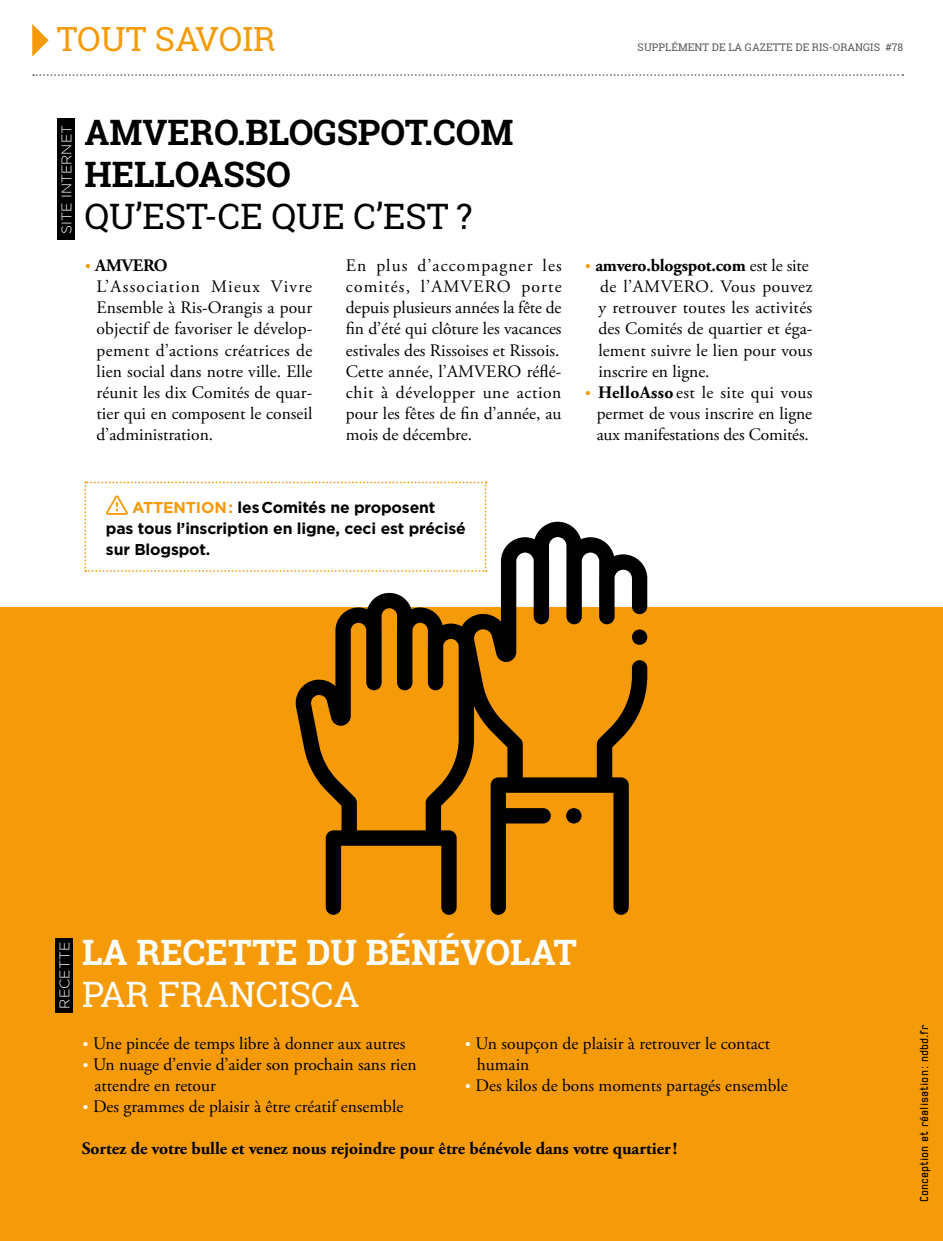
<style>
.page{position:relative;width:943px;height:1241px;background:#fff}
.page>*{position:absolute;margin:0;border:0;box-sizing:border-box;transform-origin:0 0}
.titre-G{font:700 35px/42px "Roboto Slab";color:#000}
.titre-G-2{font:700 35px "Roboto Slab";color:#fff}
.titre-G-3{font:35px "Roboto Slab";color:#fff}
.t1{font:33.25px "Roboto Slab";color:#f59b0a}
.Paragraph_Style_1{font:17.5px/21px "Adobe Garamond Pro";color:#000;text-align:justify}
.texte_lettrine{font:17.5px "Adobe Garamond Pro";color:#000}
.texte_lettrine-2{font:700 17.5px "Adobe Garamond Pro";color:#000}
.Paragraph_Style_1-2{font:700 17.5px "Adobe Garamond Pro";letter-spacing:-.01em;color:#000}
.Paragraph_Style_1-3{font:17.5px "Adobe Garamond Pro";letter-spacing:.02em;color:#000}
.titre-G-4{font:700 15.75px/21px "Gotham";letter-spacing:-.01em;color:#000}
.t2{font:300 14px "Gotham";color:#fff}
.t3{font:12.25px "Robust ICG";color:#000}
.t4{font:10.5px "Roboto Slab";color:#575756}
.s1{font-weight:400}
.s2{font-family:"Gotham";font-size:14px;color:#f59b0a}
.s3{font-family:"Gotham";font-weight:700;font-size:14px;color:#f59b0a}
.s4{font-weight:700}
.s5{color:#f59b0a}
.s6{font-family:"Gotham";font-weight:700;font-size:14px;color:#fff}
</style>
<div class="page">
<div style="left:0;top:607px;width:943px;height:633px;background:#f59b0a"></div>
<div style="left:55px;top:937px;width:18px;height:75px;background:#000"></div>
<svg style="left:33px;top:74px;width:870px;height:2px"></svg>
<svg style="left:32px;top:24px;width:17px;height:33px"></svg>
<div style="left:57px;top:119px;width:17px;height:121px;background:#000"></div>
<svg style="left:84px;top:481px;width:402px;height:90px"></svg>
<svg style="left:295px;top:521px;width:352px;height:393px"></svg>
<svg style="left:632px;top:629px;width:15px;height:15px"></svg>
<svg style="left:566px;top:808px;width:15px;height:15px"></svg>
<p class="t1" style="left:57px;top:16px;width:220px">TOUT SAVOIR</p>
<p class="t4" style="left:637px;top:40px;width:267px">SUPPLÉMENT DE LA GAZETTE DE RIS-ORANGIS #78</p>
<p class="t2" style="left:58px;top:233px;width:110px;rotate:-90deg">SITE INTERNET</p>
<p class="titre-G" style="left:84px;top:111px;width:430px">AMVERO.BLOGSPOT.COM<br>HELLOASSO<br><span class="s1">QU’EST-CE QUE C’EST ?</span></p>
<p class="Paragraph_Style_1-2" style="left:84px;top:256px;width:85px"><span class="s2">•</span> AMVERO</p>
<p class="Paragraph_Style_1" style="left:97px;top:277px;width:217px">L’Association Mieux Vivre Ensemble à Ris-Orangis a pour objectif de favoriser le dévelop&shy;pement d’actions créatrices de lien social dans notre ville. Elle réunit les dix Comités de quar&shy;tier qui en composent le conseil d’administration.</p>
<p class="Paragraph_Style_1" style="left:346px;top:256px;width:217px">En plus d’accompagner les comités, l’AMVERO porte depuis plusieurs années la fête de fin d’été qui clôture les vacances estivales des Rissoises et Rissois.</p>
<p class="Paragraph_Style_1" style="left:346px;top:361px;width:217px">Cette année, l’AMVERO réflé&shy;chit à développer une action pour les fêtes de fin d’année, au mois de décembre.</p>
<p class="Paragraph_Style_1-2" style="left:584px;top:256px;width:226px"><span class="s2">•</span> amvero.blogspot.com <span class="s1">est le site</span></p>
<p class="Paragraph_Style_1" style="left:598px;top:277px;width:215px">de l’AMVERO. Vous pouvez y retrouver toutes les activités des Comités de quartier et éga&shy;lement suivre le lien pour vous inscrire en ligne.</p>
<p class="Paragraph_Style_1-3" style="left:584px;top:381px;width:229px"><span class="s3">•</span> <span class="s4">HelloAsso</span> est le site qui vous</p>
<p class="Paragraph_Style_1" style="left:596px;top:403px;width:217px">permet de vous inscrire en ligne aux manifestations des Comités.</p>
<p class="titre-G-4" style="left:106px;top:497px;width:361px;text-indent:26px"><span class="s5">ATTENTION :</span> les Comités ne proposent pas tous l’inscription en ligne, ceci est précisé sur Blogspot.</p>
<p class="t2" style="left:56px;top:1008px;width:68px;rotate:-90deg">RECETTE</p>
<p class="titre-G-2" style="left:82px;top:928px;width:496px">LA RECETTE DU BÉNÉVOLAT</p>
<p class="titre-G-3" style="left:82px;top:970px;width:279px">PAR FRANCISCA</p>
<p class="texte_lettrine" style="left:82px;top:1032px;width:325px"><span class="s6">•</span> Une pincée de temps libre à donner aux autres</p>
<p class="texte_lettrine" style="left:82px;top:1053px;width:336px"><span class="s6">•</span> Un nuage d’envie d’aider son prochain sans rien</p>
<p class="texte_lettrine" style="left:94px;top:1074px;width:123px">attendre en retour</p>
<p class="texte_lettrine" style="left:82px;top:1095px;width:323px"><span class="s6">•</span> Des grammes de plaisir à être créatif ensemble</p>
<p class="Paragraph_Style_1" style="left:477px;top:1033px;width:295px;text-indent:-12px"><span class="s6">•</span> Un soupçon de plaisir à retrouver le contact humain</p>
<p class="Paragraph_Style_1" style="left:464px;top:1075px;width:325px"><span class="s6">•</span> Des kilos de bons moments partagés ensemble</p>
<p class="texte_lettrine-2" style="left:82px;top:1138px;width:597px">Sortez de votre bulle et venez nous rejoindre pour être bénévole dans votre quartier!</p>
<p class="t3" style="left:917px;top:1202px;width:179px;rotate:-90deg">Conception et réalisation : ndbd.fr</p>
</div>
